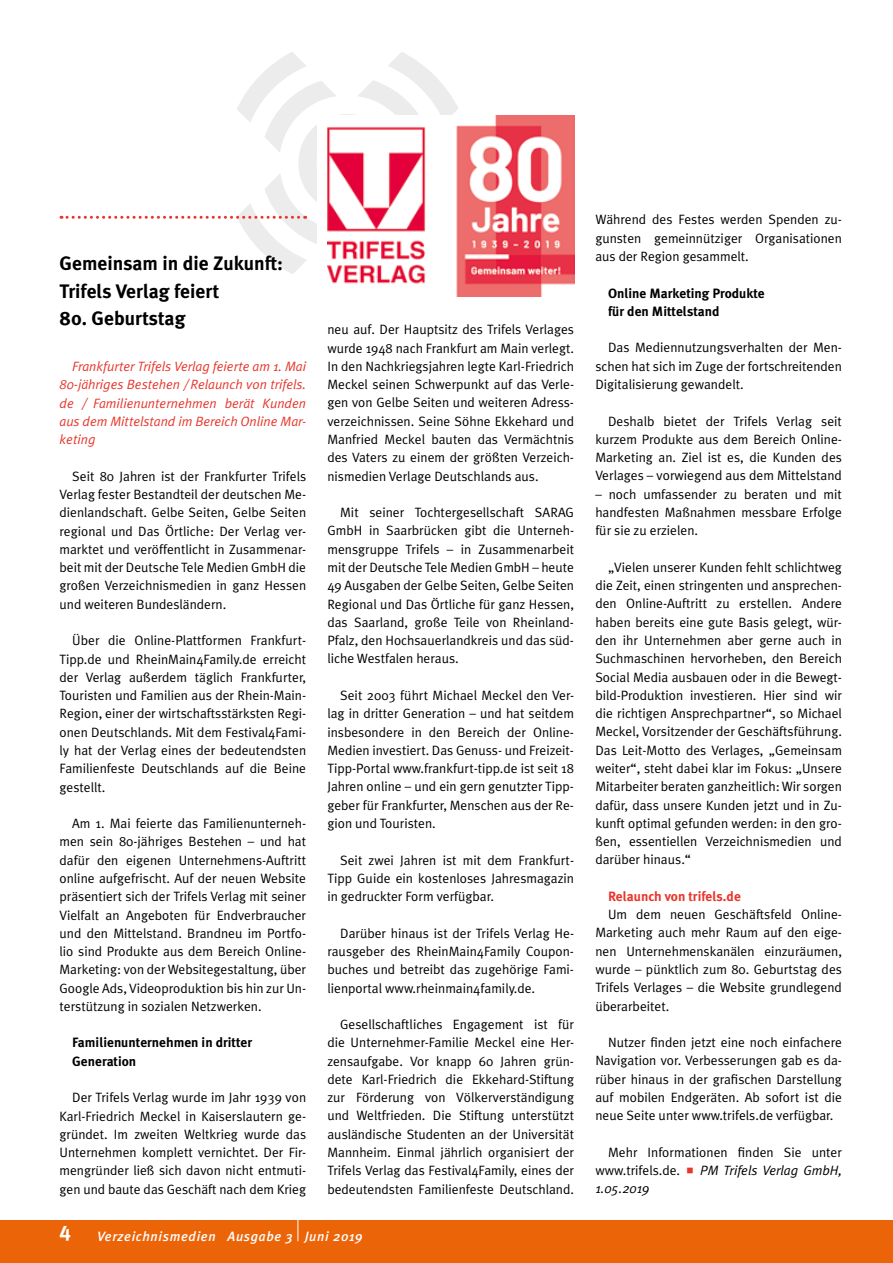
<style>
.page{position:relative;width:893px;height:1263px;background:#fff}
.page>*{position:absolute;margin:0;border:0;box-sizing:border-box;transform-origin:0 0}
.t1{font:700 19.5px/27.5px "Meta Plus";color:#000}
.t2{font:13.5px/18.3px "Meta Plus Normal";color:#000;text-align:justify}
.t3{font:italic 13.5px/18.3px "Meta Plus Normal";color:#e7362c;text-align:justify}
.t4{font:700 13.5px/18.3px "Meta Plus";color:#000}
.t5{font:italic 500 13.5px "Meta Plus";letter-spacing:.05em;color:#fff}
.t6{font:italic 13.5px "Meta Plus Normal";color:#000}
.t7{font:700 13.5px "Meta Plus";color:#e7362c}
.s1{font-family:"Meta Plus Bold Caps";font-weight:400;font-style:normal;font-size:21px}
</style>
<div class="page">
<div style="left:0;top:1220px;width:893px;height:43px;background:#ec6408"></div>
<svg style="left:298px;top:1220px;width:1px;height:21px"></svg>
<svg style="left:61px;top:216px;width:245px;height:3px"></svg>
<img style="left:327px;top:116px;width:247px;height:181px">
<p class="t3" style="left:192px;top:412px;width:311px"><sup>❖</sup>-</p>
<h1 class="t1" style="left:60px;top:250px;width:225px">Gemeinsam in die Zukunft:<br>Trifels Verlag feiert</h1>
<h1 class="t1" style="left:60px;top:305px;width:127px">80. Geburtstag</h1>
<p class="t3" style="left:72px;top:357px;width:235px">Frankfurter Trifels Verlag feierte am 1. Mai</p>
<p class="t2" style="left:327px;top:320px;width:248px">neu auf. Der Hauptsitz des Trifels Verlages wurde 1948 nach Frankfurt am Main verlegt.<br>In den Nachkriegsjahren legte Karl-Friedrich Meckel seinen Schwerpunkt auf das Verle&shy;gen von Gelbe Seiten und weiteren Adress&shy;verzeichnissen. Seine Söhne Ekkehard und Manfried Meckel bauten das Vermächtnis des Vaters zu einem der größten Verzeich&shy;nismedien Verlage Deutschlands aus.</p>
<p class="t2" style="left:327px;top:503px;width:248px;text-indent:13px">Mit seiner Tochtergesellschaft SARAG GmbH in Saarbrücken gibt die Unterneh&shy;mensgruppe Trifels – in Zusammenarbeit mit der Deutsche Tele Medien GmbH – heute 49 Ausgaben der Gelbe Seiten, Gelbe Seiten Regional und Das Örtliche für ganz Hessen, das Saarland, große Teile von Rheinland-Pfalz, den Hochsauerlandkreis und das süd&shy;liche Westfalen heraus.</p>
<p class="t2" style="left:327px;top:686px;width:248px;text-indent:13px">Seit 2003 führt Michael Meckel den Ver&shy;lag in dritter Generation – und hat seitdem insbesondere in den Bereich der Online-Medien investiert. Das Genuss- und Freizeit-Tipp-Portal www.frankfurt-tipp.de ist seit 18<br>Jahren online – und ein gern genutzter Tipp&shy;geber für Frankfurter, Menschen aus der Re&shy;gion und Touristen.</p>
<p class="t2" style="left:327px;top:850px;width:248px;text-indent:13px">Seit zwei Jahren ist mit dem Frankfurt-Tipp Guide ein kostenloses Jahresmagazin in gedruckter Form verfügbar.</p>
<p class="t2" style="left:327px;top:924px;width:248px;text-indent:13px">Darüber hinaus ist der Trifels Verlag He&shy;rausgeber des RheinMain4Family Coupon&shy;buches und betreibt das zugehörige Fami&shy;lienportal www.rheinmain4family.de.</p>
<p class="t2" style="left:327px;top:1015px;width:248px;text-indent:13px">Gesellschaftliches Engagement ist für die Unternehmer-Familie Meckel eine Her&shy;zensaufgabe. Vor knapp 60 Jahren grün&shy;dete Karl-Friedrich die Ekkehard-Stiftung zur Förderung von Völkerverständigung und Weltfrieden. Die Stiftung unterstützt ausländische Studenten an der Universität Mannheim. Einmal jährlich organisiert der Trifels Verlag das Festival4Family, eines der bedeutendsten Familienfeste Deutschland.</p>
<p class="t3" style="left:60px;top:375px;width:248px">80-jähriges Bestehen / Relaunch von trifels. de / Familienunternehmen berät Kunden aus dem Mittelstand im Bereich Online Mar</p>
<p class="t3" style="left:60px;top:430px;width:37px">keting</p>
<p class="t2" style="left:60px;top:467px;width:248px;text-indent:13px">Seit 80 Jahren ist der Frankfurter Trifels Verlag fester Bestandteil der deutschen Me&shy;dienlandschaft. Gelbe Seiten, Gelbe Seiten regional und Das Örtliche: Der Verlag ver&shy;marktet und veröffentlicht in Zusammenar&shy;beit mit der Deutsche Tele Medien GmbH die großen Verzeichnismedien in ganz Hessen und weiteren Bundesländern.</p>
<p class="t2" style="left:60px;top:631px;width:248px;text-indent:13px">Über die Online-Plattformen Frankfurt-Tipp.de und RheinMain4Family.de erreicht der Verlag außerdem täglich Frankfurter, Touristen und Familien aus der Rhein-Main-Region, einer der wirtschaftsstärksten Regi&shy;onen Deutschlands. Mit dem Festival4Fami&shy;ly hat der Verlag eines der bedeutendsten Familienfeste Deutschlands auf die Beine gestellt.</p>
<p class="t2" style="left:60px;top:814px;width:248px;text-indent:13px">Am 1. Mai feierte das Familienunterneh&shy;men sein 80-jähriges Bestehen – und hat dafür den eigenen Unternehmens-Auftritt online aufgefrischt. Auf der neuen Website präsentiert sich der Trifels Verlag mit seiner Vielfalt an Angeboten für Endverbraucher und den Mittelstand. Brandneu im Portfo&shy;lio sind Produkte aus dem Bereich Online-Marketing: von der Websitegestaltung, über Google Ads, Videoproduktion bis hin zur Un&shy;terstützung in sozialen Netzwerken.</p>
<p class="t4" style="left:72px;top:1033px;width:181px">Familienunternehmen in dritter<br>Generation</p>
<p class="t2" style="left:60px;top:1088px;width:248px;text-indent:13px">Der Trifels Verlag wurde im Jahr 1939 von Karl-Friedrich Meckel in Kaiserslautern ge&shy;gründet. Im zweiten Weltkrieg wurde das Unternehmen komplett vernichtet. Der Fir&shy;mengründer ließ sich davon nicht entmuti&shy;gen und baute das Geschäft nach dem Krieg</p>
<p class="t5" style="left:60px;top:1228px;width:305px"><span class="s1">4</span> Verzeichnismedien Ausgabe 3 Juni 2019</p>
<p class="t2" style="left:595px;top:210px;width:248px">Während des Festes werden Spenden zu&shy;gunsten gemeinnütziger Organisationen aus der Region gesammelt.</p>
<p class="t4" style="left:608px;top:284px;width:158px">Online Marketing Produkte für den Mittelstand</p>
<p class="t2" style="left:595px;top:338px;width:248px;text-indent:13px">Das Mediennutzungsverhalten der Men&shy;schen hat sich im Zuge der fortschreitenden Digitalisierung gewandelt.</p>
<p class="t2" style="left:595px;top:412px;width:248px;text-indent:13px">Deshalb bietet der Trifels Verlag seit kurzem Produkte aus dem Bereich Online-Marketing an. Ziel ist es, die Kunden des Verlages – vorwiegend aus dem Mittelstand</p>
<p class="t2" style="left:595px;top:485px;width:248px">– noch umfassender zu beraten und mit handfesten Maßnahmen messbare Erfolge für sie zu erzielen.</p>
<p class="t2" style="left:595px;top:558px;width:248px;text-indent:13px">„Vielen unserer Kunden fehlt schlichtweg die Zeit, einen stringenten und ansprechen&shy;den Online-Auftritt zu erstellen. Andere haben bereits eine gute Basis gelegt, wür&shy;den ihr Unternehmen aber gerne auch in Suchmaschinen hervorheben, den Bereich Social Media ausbauen oder in die Bewegt&shy;bild-Produktion investieren. Hier sind wir die richtigen Ansprechpartner“, so Michael Meckel, Vorsitzender der Geschäftsführung.<br>Das Leit-Motto des Verlages, „Gemeinsam weiter“, steht dabei klar im Fokus: „Unsere Mitarbeiter beraten ganzheitlich: Wir sorgen dafür, dass unsere Kunden jetzt und in Zu&shy;kunft optimal gefunden werden: in den gro&shy;ßen, essentiellen Verzeichnismedien und darüber hinaus.“</p>
<p class="t7" style="left:608px;top:888px;width:134px">Relaunch von trifels.de</p>
<p class="t2" style="left:595px;top:905px;width:248px;text-indent:13px">Um dem neuen Geschäftsfeld Online-Marketing auch mehr Raum auf den eige&shy;nen Unternehmenskanälen einzuräumen, wurde – pünktlich zum 80. Geburtstag des Trifels Verlages – die Website grundlegend überarbeitet.</p>
<p class="t2" style="left:595px;top:1033px;width:248px;text-indent:13px">Nutzer finden jetzt eine noch einfachere Navigation vor. Verbesserungen gab es da&shy;rüber hinaus in der grafischen Darstellung auf mobilen Endgeräten. Ab sofort ist die neue Seite unter www.trifels.de verfügbar.</p>
<p class="t2" style="left:595px;top:1143px;width:248px;text-indent:13px">Mehr Informationen finden Sie unter www.trifels.de.</p>
<p class="t6" style="left:700px;top:1163px;width:143px">PM Trifels Verlag GmbH,</p>
<p class="t6" style="left:595px;top:1181px;width:56px">1.05.2019</p>
</div>
